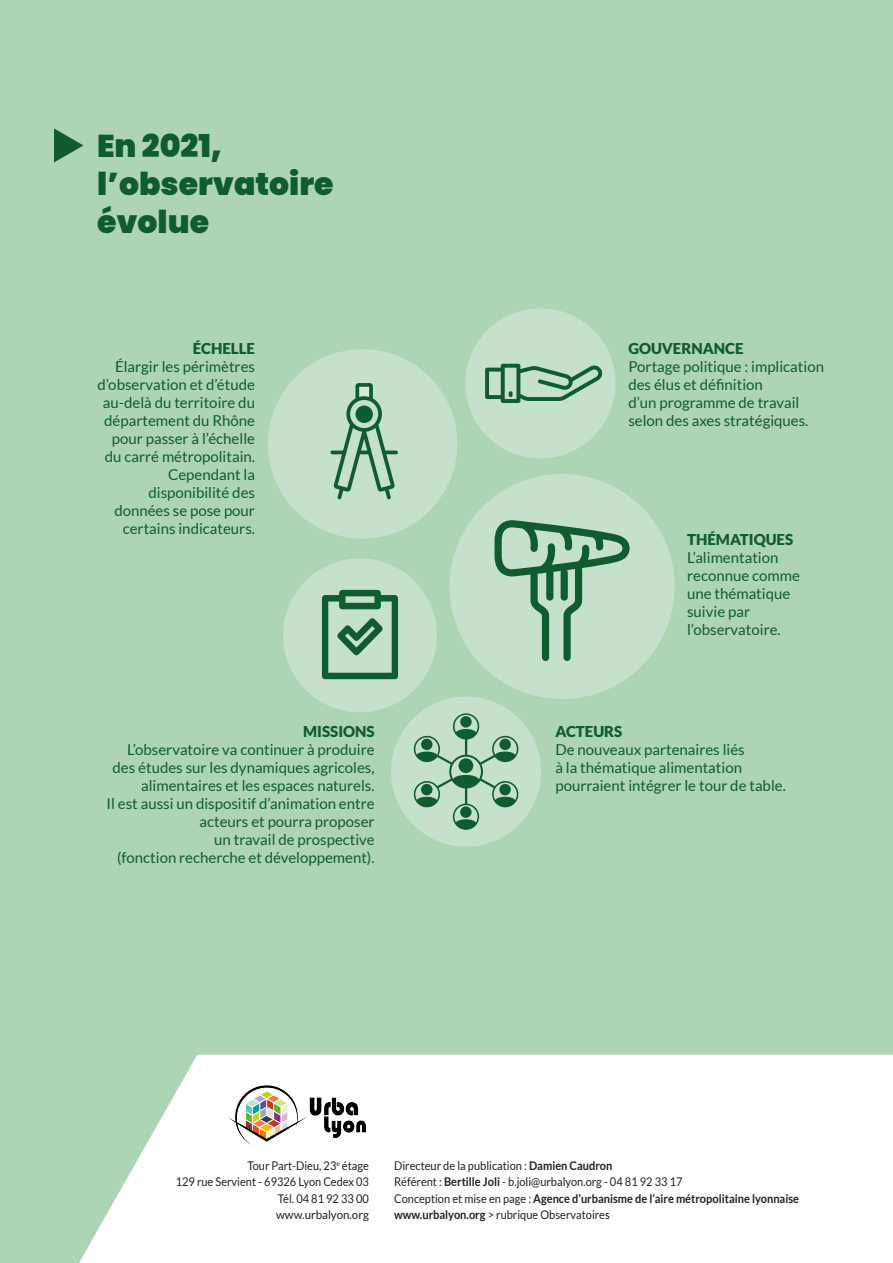
<style>
.page{position:relative;width:893px;height:1263px;background:#add4b5}
.page>*{position:absolute;margin:0;border:0;box-sizing:border-box;transform-origin:0 0}
.t1{font:900 31.5px/37.8px "Poppins";color:#0f5c30}
.t2{font:15px/18px "Lato";color:#0f5c30}
.t3{font:900 15px "Lato";color:#0f5c30}
.t4{font:12px "Lato";color:#231f20;scale:.92 1}
.t5{font:700 12px "Lato";color:#231f20;scale:.92 1}
.t6{font:12px "Lato";color:#231f20;scale:.96 1}
.s1{font-weight:700}
.s2{font-weight:400}
</style>
<div class="page">
<svg style="left:79px;top:1054px;width:814px;height:209px;background:#f8fbf8"></svg>
<div style="left:465px;top:308px;width:151px;height:150px;background:#c5e0cb;border-radius:50%"></div>
<svg style="left:485px;top:364px;width:118px;height:39px"></svg>
<div style="left:390px;top:696px;width:152px;height:151px;background:#c5e0cb;border-radius:50%"></div>
<svg style="left:414px;top:713px;width:104px;height:117px"></svg>
<div style="left:499px;top:784px;width:12px;height:11px;background:#0f5c30;border-radius:50%"></div>
<div style="left:499px;top:739px;width:12px;height:11px;background:#0f5c30;border-radius:50%"></div>
<div style="left:460px;top:716px;width:12px;height:11px;background:#0f5c30;border-radius:50%"></div>
<div style="left:284px;top:559px;width:152px;height:153px;background:#c5e0cb;border-radius:50%"></div>
<svg style="left:322px;top:590px;width:76px;height:89px"></svg>
<div style="left:448px;top:473px;width:228px;height:227px;background:#c5e0cb;border-radius:50%"></div>
<svg style="left:494px;top:520px;width:136px;height:141px"></svg>
<svg style="left:54px;top:128px;width:29px;height:34px"></svg>
<div style="left:268px;top:349px;width:189px;height:190px;background:#c5e0cb;border-radius:50%"></div>
<svg style="left:330px;top:383px;width:68px;height:116px"></svg>
<img style="left:216px;top:1068px;width:162px;height:92px">
<p class="t1" style="left:97px;top:127px;width:238px">En 2021, l’observatoire évolue</p>
<p class="t3" style="left:193px;top:340px;width:64px">ÉCHELLE</p>
<p class="t2" style="left:97px;top:358px;width:159px;text-align:right">Élargir les périmètres d’observation et d’étude au-delà du territoire du département du Rhône pour passer à l’échelle du carré métropolitain.<br>Cependant la disponibilité des données se pose pour certains indicateurs.</p>
<p class="t3" style="left:303px;top:723px;width:73px">MISSIONS</p>
<p class="t2" style="left:107px;top:741px;width:270px;text-align:right">L’observatoire va continuer à produire des études sur les dynamiques agricoles, alimentaires et les espaces naturels.<br>Il est aussi un dispositif d’animation entre acteurs et pourra proposer<br>un travail de prospective<br>(fonction recherche et développement).</p>
<p class="t3" style="left:628px;top:340px;width:117px">GOUVERNANCE</p>
<p class="t2" style="left:628px;top:358px;width:197px">Portage politique : implication des élus et définition<br>d’un programme de travail selon des axes stratégiques.</p>
<p class="t3" style="left:687px;top:531px;width:108px">THÉMATIQUES</p>
<p class="t2" style="left:687px;top:549px;width:114px">L’alimentation reconnue comme une thématique suivie par l’observatoire.</p>
<p class="t3" style="left:555px;top:723px;width:68px">ACTEURS</p>
<p class="t2" style="left:555px;top:741px;width:232px">De nouveaux partenaires liés<br>à la thématique alimentation pourraient intégrer le tour de table.</p>
<p class="t4" style="left:247px;top:1159px;width:134px">Tour Part-Dieu, 23<sup>e</sup> étage</p>
<p class="t4" style="left:176px;top:1175px;width:211px">129 rue Servient - 69326 Lyon Cedex 03</p>
<p class="t4" style="left:278px;top:1192px;width:100px">Tél. 04 81 92 33 00</p>
<p class="t6" style="left:276px;top:1208px;width:98px">www.urbalyon.org</p>
<p class="t4" style="left:394px;top:1159px;width:239px">Directeur de la publication : <span class="s1">Damien Caudron</span></p>
<p class="t4" style="left:394px;top:1175px;width:315px">Référent : <span class="s1">Bertille Joli</span> - b.joli@urbalyon.org - 04 81 92 33 17</p>
<p class="t5" style="left:394px;top:1191px;width:442px"><span class="s2">Conception et mise en page :</span> Agence d’urbanisme de l’aire métropolitaine lyonnaise</p>
<p class="t4" style="left:394px;top:1208px;width:236px"><span class="s1">www.urbalyon.org</span> &gt; rubrique Observatoires</p>
</div>
